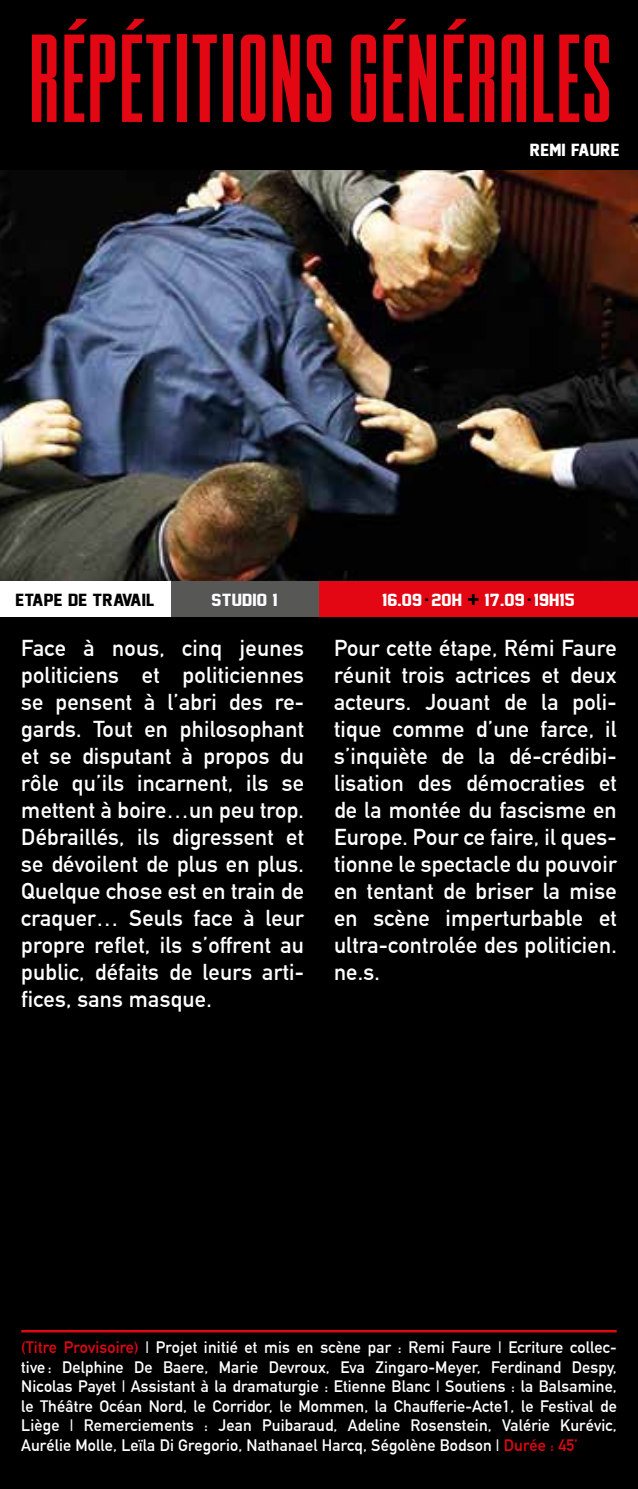
<style>
.page{position:relative;width:638px;height:1489px;background:#fff}
.page>*{position:absolute;margin:0;border:0;box-sizing:border-box;transform-origin:0 0}
.t1{font:120px "DELIRIUMNCV";letter-spacing:.005em;color:#e30613}
.t2{font:700 22.5px/27px "DIN Alternate";letter-spacing:.01em;color:#fff;text-align:justify}
.t3{font:700 16.25px/19.5px "DIN Alternate";letter-spacing:.01em;color:#fff;text-align:justify}
.t4{font:16px "Face Off M54";letter-spacing:.01em;color:#fff;scale:1.25 1}
.t5{font:16px "Face Off M54";letter-spacing:.01em;color:#000;scale:1.25 1}
.s1{font-family:"Impact";color:#000}
.s2{font-family:"Franklin Gothic";font-size:20px;color:#000}
.s3{color:#e30613}
</style>
<div class="page">
<div style="left:0;top:617px;width:638px;height:871px;background:#000"></div>
<div style="left:0;top:0;width:638px;height:191px;background:#000"></div>
<img style="left:0;top:170px;width:638px;height:411px">
<hr style="left:21px;top:1329px;width:596px;height:3px;background:#e30613">
<div style="left:170px;top:581px;width:149px;height:36px;background:#575756"></div>
<div style="left:319px;top:581px;width:319px;height:36px;background:#e30613"></div>
<svg style="left:467px;top:594px;width:12px;height:11px"></svg>
<h1 class="t1" style="left:28px;top:8px;width:585px">RÉPÉTITIONS GÉNÉRALES</h1>
<p class="t4" style="left:530px;top:141px;width:73px">REMI FAURE</p>
<p class="t5" style="left:15px;top:591px;width:113px">ETAPE DE TRAVAIL</p>
<p class="t4" style="left:212px;top:591px;width:54px">STUDIO 1</p>
<p class="t4" style="left:382px;top:591px;width:155px">16.09<span class="s1">∙</span>20H <span class="s2">+</span> 17.09<span class="s1">∙</span>19H15</p>
<p class="t2" style="left:21px;top:632px;width:284px">Face à nous, cinq jeunes politiciens et politiciennes se pensent à l’abri des re&shy;gards. Tout en philosophant et se disputant à propos du rôle qu’ils incarnent, ils se mettent à boire…un peu trop.<br>Débraillés, ils digressent et se dévoilent de plus en plus.<br>Quelque chose est en train de craquer… Seuls face à leur propre reflet, ils s’offrent au public, défaits de leurs arti&shy;fices, sans masque.</p>
<p class="t2" style="left:334px;top:632px;width:284px">Pour cette étape, Rémi Faure réunit trois actrices et deux acteurs. Jouant de la poli&shy;tique comme d’une farce, il s’inquiète de la dé-crédibi&shy;lisation des démocraties et de la montée du fascisme en Europe. Pour ce faire, il ques&shy;tionne le spectacle du pouvoir en tentant de briser la mise en scène imperturbable et ultra-controlée des politicien. ne.s.</p>
<p class="t3" style="left:21px;top:1336px;width:597px"><span class="s3">(Titre Provisoire)</span> | Projet initié et mis en scène par : Remi Faure | Ecriture collec&shy;tive : Delphine De Baere, Marie Devroux, Eva Zingaro-Meyer, Ferdinand Despy, Nicolas Payet | Assistant à la dramaturgie : Etienne Blanc | Soutiens : la Balsamine, le Théâtre Océan Nord, le Corridor, le Mommen, la Chaufferie-Acte1, le Festival de Liège | Remerciements : Jean Puibaraud, Adeline Rosenstein, Valérie Kurévic, Aurélie Molle, Leïla Di Gregorio, Nathanael Harcq, Ségolène Bodson | <span class="s3">Durée : 45’</span></p>
</div>
